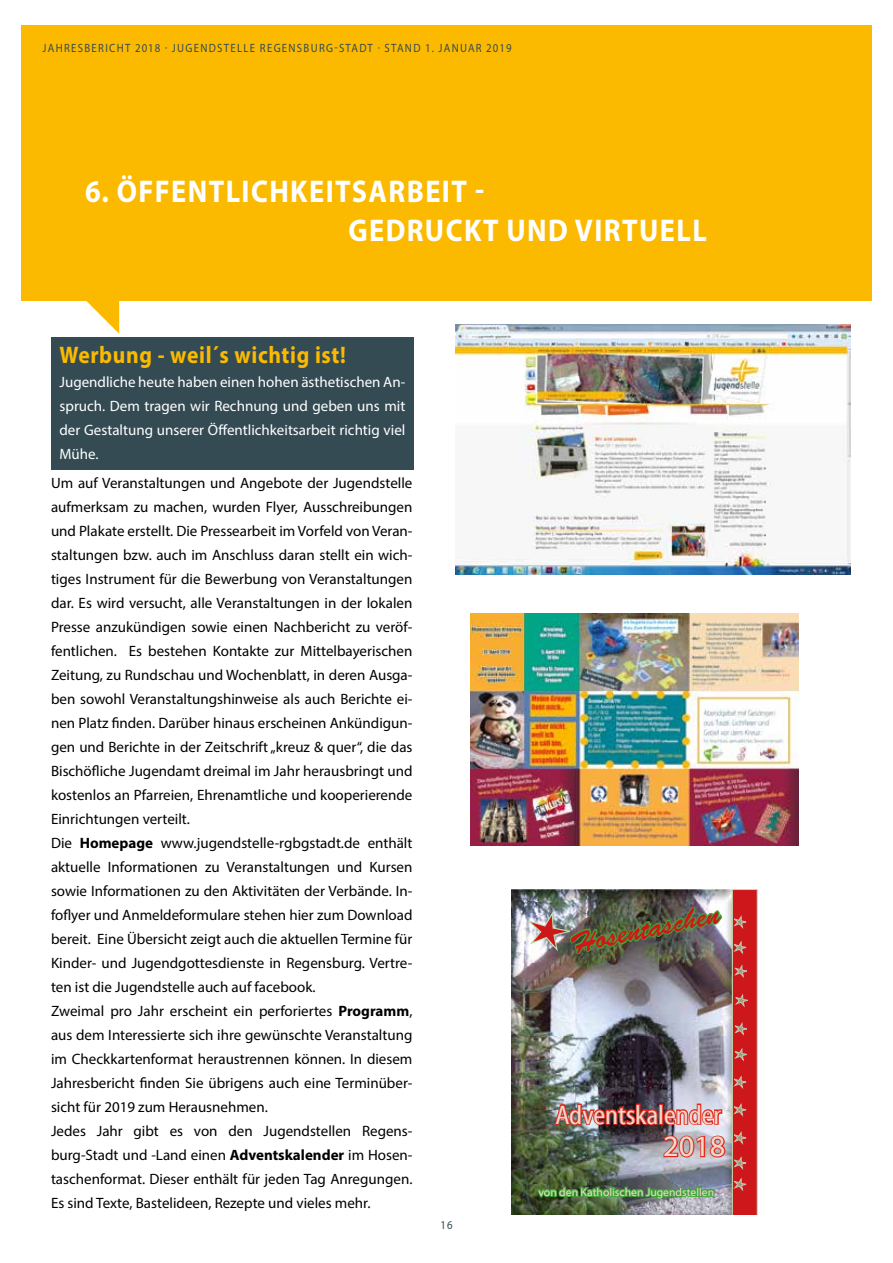
<style>
.page{position:relative;width:893px;height:1263px;background:#fff}
.page>*{position:absolute;margin:0;border:0;box-sizing:border-box;transform-origin:0 0}
.t1{font:700 31.5px/39px "Myriad Pro";letter-spacing:.05em;color:#fff;scale:.9 1}
.t2{font:29.25px "Brush Script Std";color:#cd171a}
.t3{font:29.25px "Myriad Web Pro";color:#ecdbcd}
.t4{font:condensed 27px "Myriad Web Pro";color:#ecdbcd}
.t5{font:700 24px "Myriad Pro";letter-spacing:.03em;color:#fbba00;scale:.9 1}
.t6{font:15px/24px "Myriad Pro";color:#000}
.t7{font:15px/24px "Myriad Pro";color:#fff;text-align:justify}
.t8{font:12px "Myriad Pro";letter-spacing:.12em;color:#354b54;scale:.9 1}
.t9{font:11.25px "Myriad Web Pro";color:#ecdbcd}
.s1{font-weight:700}
</style>
<div class="page">
<div style="left:21px;top:26px;width:851px;height:275px;background:#fbba00"></div>
<svg style="left:86px;top:301px;width:33px;height:33px"></svg>
<div style="left:51px;top:337px;width:363px;height:132px;background:#354b54"></div>
<img style="left:455px;top:324px;width:395px;height:250px">
<img style="left:471px;top:614px;width:327px;height:232px">
<img style="left:512px;top:889px;width:12px;height:325px">
<img style="left:524px;top:889px;width:233px;height:325px">
<p class="t8" style="left:43px;top:40px;width:523px">JAHRESBERICHT 2018 · JUGENDSTELLE REGENSBURG-STADT · STAND 1. JANUAR 2019</p>
<h1 class="t1" style="left:348px;top:171px;width:400px;text-indent:-263px">6. ÖFFENTLICHKEITSARBEIT -<br>GEDRUCKT UND VIRTUELL</h1>
<h3 class="t5" style="left:60px;top:340px;width:320px">Werbung - weil´s wichtig ist!</h3>
<p class="t7" style="left:60px;top:370px;width:347px">Jugendliche heute haben einen hohen ästhetischen An&shy;spruch. Dem tragen wir Rechnung und geben uns mit der Gestaltung unserer Öffentlichkeitsarbeit richtig viel Mühe.</p>
<p class="t6" style="left:51px;top:470px;width:363px">Um auf Veranstaltungen und Angebote der Jugendstelle aufmerksam zu machen, wurden Flyer, Ausschreibungen und Plakate erstellt. Die Pressearbeit im Vorfeld von Veran&shy;staltungen bzw. auch im Anschluss daran stellt ein wich&shy;tiges Instrument für die Bewerbung von Veranstaltungen dar. Es wird versucht, alle Veranstaltungen in der lokalen Presse anzukündigen sowie einen Nachbericht zu veröf&shy;fentlichen. Es bestehen Kontakte zur Mittelbayerischen Zeitung, zu Rundschau und Wochenblatt, in deren Ausga&shy;ben sowohl Veranstaltungshinweise als auch Berichte ei&shy;nen Platz finden. Darüber hinaus erscheinen Ankündigun&shy;gen und Berichte in der Zeitschrift „kreuz &amp; quer“, die das Bischöfliche Jugendamt dreimal im Jahr herausbringt und kostenlos an Pfarreien, Ehrenamtliche und kooperierende Einrichtungen verteilt.<br>Die <span class="s1">Homepage</span> www.jugendstelle-rgbgstadt.de enthält aktuelle Informationen zu Veranstaltungen und Kursen sowie Informationen zu den Aktivitäten der Verbände. In&shy;foflyer und Anmeldeformulare stehen hier zum Download bereit. Eine Übersicht zeigt auch die aktuellen Termine für Kinder- und Jugendgottesdienste in Regensburg. Vertre&shy;ten ist die Jugendstelle auch auf facebook.<br>Zweimal pro Jahr erscheint ein perforiertes <span class="s1">Programm</span>, aus dem Interessierte sich ihre gewünschte Veranstaltung im Checkkartenformat heraustrennen können. In diesem Jahresbericht finden Sie übrigens auch eine Terminüber&shy;sicht für 2019 zum Herausnehmen.<br>Jedes Jahr gibt es von den Jugendstellen Regens&shy;burg-Stadt und -Land einen <span class="s1">Adventskalender</span> im Hosen&shy;taschenformat. Dieser enthält für jeden Tag Anregungen.<br>Es sind Texte, Bastelideen, Rezepte und vieles mehr.</p>
<p class="t8" style="left:440px;top:1218px;width:15px">16</p>
<h2 class="t2" style="left:566px;top:928px;width:154px;rotate:-12deg">Hosentaschen</h2>
<h3 class="t4" style="left:555px;top:1100px;width:168px">Adventskalender</h3>
<h2 class="t3" style="left:663px;top:1130px;width:64px">2018</h2>
<p class="t9" style="left:538px;top:1186px;width:177px">von den Katholischen Jugendstellen</p>
</div>
